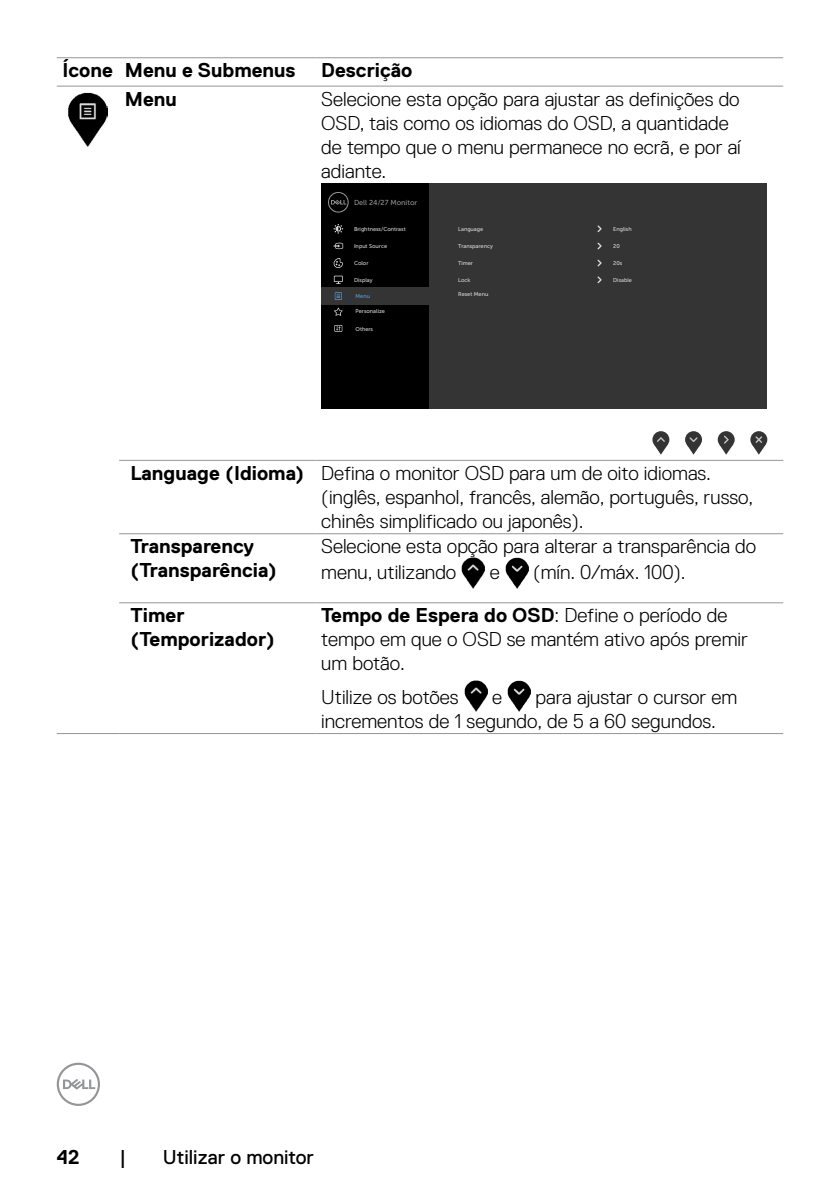
<style>
.page{position:relative;width:840px;height:1191px;background:#fff}
.page>*{position:absolute;margin:0;border:0;box-sizing:border-box;transform-origin:0 0}
.t1{font:300 20px/24px "Dell Replica";color:#000}
.t2{font:700 20px/24px "Dell Replica";color:#000}
.t3{font:20px "Dell Replica";color:#000}
.t4{font:7.2px "Museo Sans For Dell 500";color:#939393}
.t5{font:5.6px "Museo Sans For Dell 500";color:#d9d9d9}
.t6{font:5.6px "Museo Sans For Dell 500";color:#5b9bd5}
.s1{font-weight:700}
</style>
<div class="page">
<svg style="left:57px;top:1062px;width:43px;height:44px"></svg>
<hr style="left:57px;top:86px;width:62px;height:1px;background:#939598">
<hr style="left:119px;top:86px;width:196px;height:1px;background:#939598">
<hr style="left:315px;top:86px;width:467px;height:1px;background:#939598">
<hr style="left:57px;top:57px;width:62px;height:1px;background:#939598">
<hr style="left:119px;top:57px;width:196px;height:1px;background:#939598">
<hr style="left:315px;top:57px;width:467px;height:1px;background:#939598">
<hr style="left:119px;top:460px;width:196px;height:1px;background:#939598">
<hr style="left:315px;top:460px;width:467px;height:1px;background:#939598">
<hr style="left:119px;top:533px;width:196px;height:1px;background:#939598">
<hr style="left:315px;top:533px;width:467px;height:1px;background:#939598">
<hr style="left:119px;top:602px;width:196px;height:1px;background:#939598">
<hr style="left:315px;top:602px;width:467px;height:1px;background:#939598">
<hr style="left:57px;top:733px;width:62px;height:1px;background:#939598">
<hr style="left:119px;top:733px;width:196px;height:1px;background:#939598">
<hr style="left:315px;top:733px;width:467px;height:1px;background:#939598">
<img style="left:68px;top:92px;width:39px;height:54px">
<div style="left:321px;top:183px;width:445px;height:225px;background:#343435"></div>
<div style="left:321px;top:183px;width:107px;height:225px;background:#000"></div>
<div style="left:321px;top:287px;width:109px;height:18px;background:#343435"></div>
<svg style="left:328px;top:192px;width:20px;height:21px"></svg>
<svg style="left:333px;top:243px;width:10px;height:6px"></svg>
<svg style="left:333px;top:258px;width:10px;height:10px"></svg>
<svg style="left:334px;top:307px;width:9px;height:9px"></svg>
<svg style="left:334px;top:292px;width:8px;height:8px"></svg>
<svg style="left:335px;top:293px;width:6px;height:6px"></svg>
<svg style="left:334px;top:325px;width:8px;height:7px"></svg>
<svg style="left:335px;top:326px;width:6px;height:5px"></svg>
<svg style="left:333px;top:224px;width:10px;height:10px"></svg>
<div style="left:652px;top:431px;width:17px;height:17px;background:#343435;border-radius:50%"></div>
<svg style="left:654px;top:437px;width:13px;height:17px"></svg>
<svg style="left:684px;top:431px;width:17px;height:17px"></svg>
<svg style="left:686px;top:437px;width:14px;height:17px"></svg>
<svg style="left:717px;top:431px;width:17px;height:17px"></svg>
<svg style="left:719px;top:435px;width:13px;height:19px"></svg>
<div style="left:750px;top:431px;width:16px;height:17px;background:#343435;border-radius:50%"></div>
<svg style="left:751px;top:436px;width:14px;height:18px"></svg>
<svg style="left:597px;top:225px;width:4px;height:7px"></svg>
<svg style="left:597px;top:242px;width:4px;height:7px"></svg>
<svg style="left:597px;top:259px;width:4px;height:7px"></svg>
<svg style="left:597px;top:276px;width:4px;height:7px"></svg>
<img style="left:461px;top:557px;width:23px;height:31px">
<img style="left:505px;top:557px;width:22px;height:31px">
<img style="left:464px;top:680px;width:23px;height:31px">
<img style="left:507px;top:680px;width:23px;height:31px">
<p class="t2" style="left:62px;top:59px;width:234px">Ícone Menu e Submenus</p>
<p class="t2" style="left:321px;top:59px;width:93px">Descrição</p>
<p class="t2" style="left:125px;top:87px;width:54px">Menu</p>
<p class="t1" style="left:321px;top:87px;width:421px">Selecione esta opção para ajustar as definições do OSD, tais como os idiomas do OSD, a quantidade de tempo que o menu permanece no ecrã, e por aí adiante.</p>
<p class="t4" style="left:354px;top:198px;width:65px">Dell 24/27 Monitor</p>
<p class="t5" style="left:354px;top:243px;width:35px">Input Source</p>
<p class="t5" style="left:354px;top:260px;width:16px">Color</p>
<p class="t5" style="left:354px;top:226px;width:53px">Brightness/Contrast</p>
<p class="t5" style="left:458px;top:226px;width:27px">Language</p>
<p class="t5" style="left:613px;top:226px;width:20px">English</p>
<p class="t5" style="left:458px;top:243px;width:36px">Transparency</p>
<p class="t5" style="left:458px;top:260px;width:16px">Timer</p>
<p class="t5" style="left:613px;top:243px;width:8px">20</p>
<p class="t5" style="left:613px;top:277px;width:20px">Disable</p>
<p class="t5" style="left:613px;top:260px;width:11px">20s</p>
<p class="t5" style="left:458px;top:277px;width:14px">Lock</p>
<p class="t5" style="left:458px;top:291px;width:32px">Reset Menu</p>
<p class="t5" style="left:354px;top:277px;width:20px">Display</p>
<p class="t6" style="left:355px;top:293px;width:16px">Menu</p>
<p class="t5" style="left:355px;top:325px;width:19px">Others</p>
<p class="t5" style="left:355px;top:308px;width:31px">Personalize</p>
<p class="t1" style="left:321px;top:461px;width:433px;text-indent:-190px"><span class="s1">Language (Idioma)</span> Defina o monitor OSD para um de oito idiomas. (inglês, espanhol, francês, alemão, português, russo, chinês simplificado ou japonês).</p>
<p class="t2" style="left:130px;top:534px;width:147px">Transparency (Transparência)</p>
<p class="t1" style="left:321px;top:534px;width:436px;line-height:25.6px">Selecione esta opção para alterar a transparência do menu, utilizando</p>
<p class="t1" style="left:489px;top:560px;width:11px">e</p>
<p class="t1" style="left:533px;top:560px;width:154px">(mín. 0/máx. 100).</p>
<p class="t2" style="left:130px;top:603px;width:146px">Timer (Temporizador)</p>
<p class="t1" style="left:321px;top:603px;width:428px"><span class="s1">Tempo de Espera do OSD</span>: Define o período de tempo em que o OSD se mantém ativo após premir um botão.</p>
<p class="t1" style="left:321px;top:685px;width:139px">Utilize os botões</p>
<p class="t1" style="left:492px;top:685px;width:11px">e</p>
<p class="t1" style="left:321px;top:685px;width:417px;text-indent:214px">para ajustar o cursor em incrementos de 1 segundo, de 5 a 60 segundos.</p>
<p class="t2" style="left:57px;top:1145px;width:24px">42</p>
<p class="t3" style="left:119px;top:1146px;width:8px">|</p>
<p class="t3" style="left:163px;top:1146px;width:152px">Utilizar o monitor</p>
</div>
